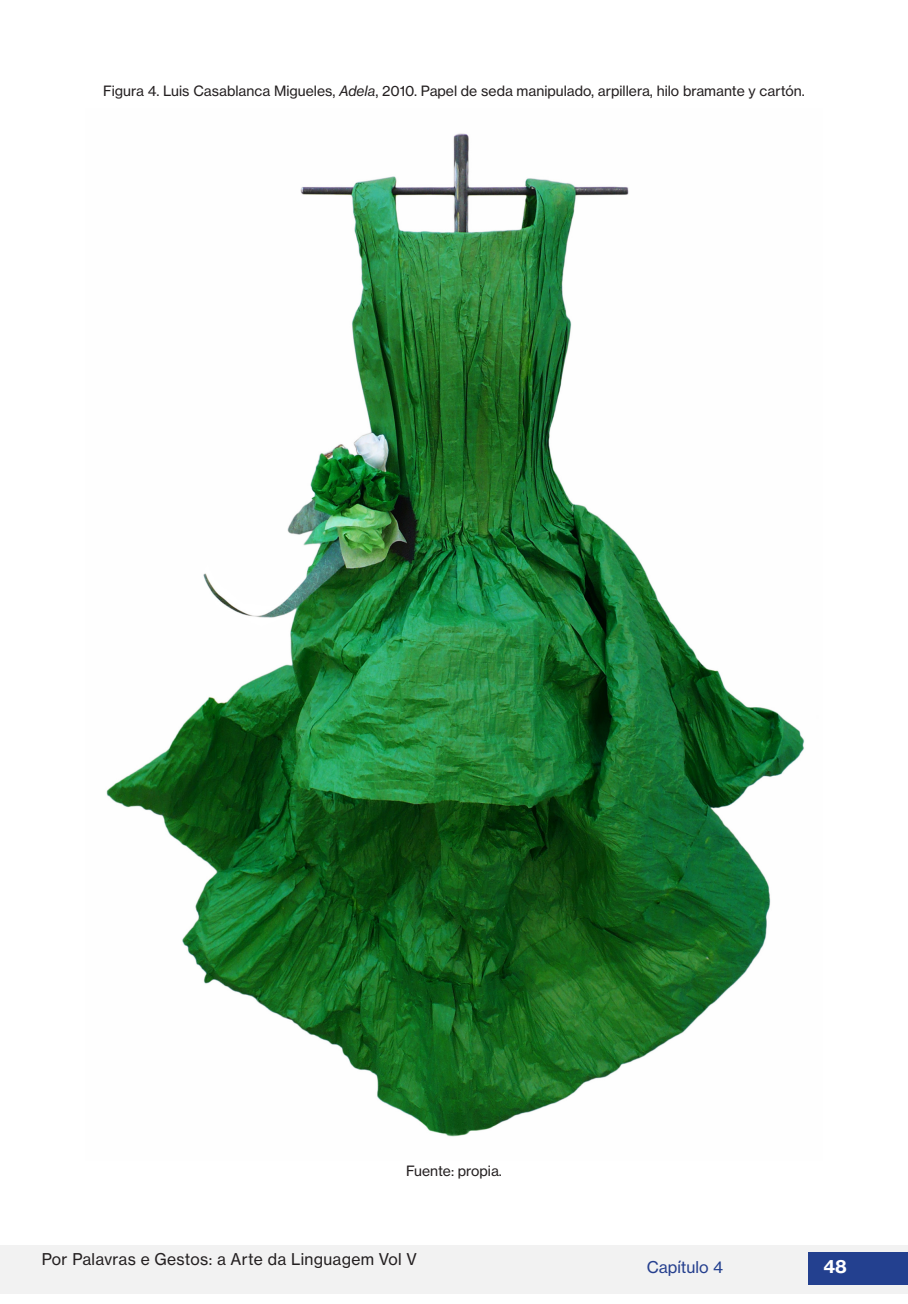
<style>
.page{position:relative;width:908px;height:1304px;background:#fff}
.page>*{position:absolute;margin:0;border:0;box-sizing:border-box;transform-origin:0 0}
.t1{font:18px "N Haas Grotesk TX Pro 75 Bd";color:#fff}
.t2{font:16px "N Haas Grotesk TX Pro 55 Rg";letter-spacing:.02em;color:#231f20}
.t3{font:16px "N Haas Grotesk TX Pro 55 Rg";color:#253f8e}
.LEGENDAS_DE_TABELAS{font:14px "N Haas Grotesk TX Pro 55 Rg";color:#231f20}
.s1{font-family:"N Haas Grotesk TX Pro 56 It"}
.s2{color:#23408f}
</style>
<div class="page">
<div style="left:0;top:1245px;width:907px;height:49px;background:#f2f2f2"></div>
<div style="left:808px;top:1252px;width:99px;height:33px;background:#23408f"></div>
<img style="left:106px;top:133px;width:699px;height:1004px">
<p class="LEGENDAS_DE_TABELAS" style="left:103px;top:82px;width:703px">Figura 4. Luis Casablanca Migueles, <span class="s1">Adela</span>, 2010. Papel de seda manipulado, arpillera, hilo bramante y cartón.</p>
<p class="LEGENDAS_DE_TABELAS" style="left:406px;top:1162px;width:97px">Fuente: propia.</p>
<p class="t2" style="left:42px;top:1249px;width:376px">Por Palavras e Gestos: a Arte da Linguagem Vol V</p>
<p class="t3" style="left:646px;top:1258px;width:78px">Capítulo <span class="s2">4</span></p>
<p class="t1" style="left:822px;top:1255px;width:25px">48</p>
</div>
